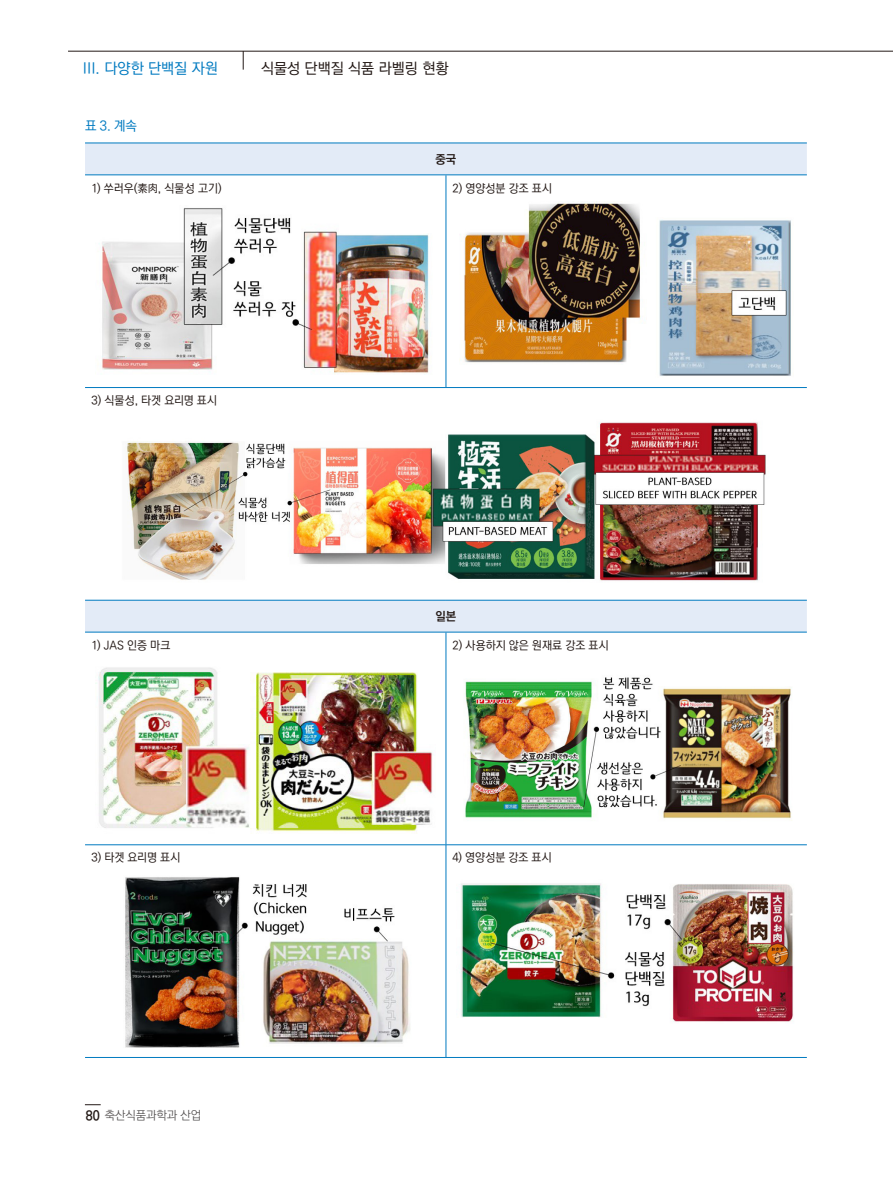
<style>
.page{position:relative;width:893px;height:1191px;background:#fff}
.page>*{position:absolute;margin:0;border:0;box-sizing:border-box;transform-origin:0 0}
.t1{font:500 15px "Ko Pub World Dotum";color:#231916}
.t2{font:500 15px "Ko Pub World Dotum";color:#007ac0}
.t3{font:500 13.5px "Ko Pub World Dotum";color:#007ac0}
.t4{font:300 12px "Ko Pub World Dotum";letter-spacing:-.01em;color:#4d4a4a}
.t5{font:700 12px "Ko Pub World Dotum";color:#231916}
.t6{font:500 11.7px "Ko Pub World Dotum";letter-spacing:.005em;color:#231916}
.s1{font-weight:700;font-size:13.5px;color:#231916}
</style>
<div class="page">
<hr style="left:68px;top:51px;width:825px;height:1px;background:#231916">
<svg style="left:85px;top:1104px;width:16px;height:1px"></svg>
<svg style="left:243px;top:51px;width:1px;height:19px"></svg>
<svg style="left:85px;top:143px;width:722px;height:488px"></svg>
<hr style="left:85px;top:1057px;width:361px;height:1px;background:#007ac0">
<hr style="left:446px;top:1057px;width:361px;height:1px;background:#007ac0">
<hr style="left:85px;top:142px;width:361px;height:1px;background:#007ac0">
<hr style="left:446px;top:142px;width:361px;height:1px;background:#007ac0">
<hr style="left:85px;top:174px;width:361px;height:1px;background:#007ac0">
<hr style="left:446px;top:174px;width:361px;height:1px;background:#007ac0">
<hr style="left:85px;top:600px;width:361px;height:1px;background:#007ac0">
<hr style="left:446px;top:600px;width:361px;height:1px;background:#007ac0">
<hr style="left:85px;top:631px;width:361px;height:1px;background:#007ac0">
<hr style="left:446px;top:631px;width:361px;height:1px;background:#007ac0">
<hr style="left:446px;top:175px;width:1px;height:212px;background:#007ac0">
<hr style="left:85px;top:387px;width:361px;height:1px;background:#007ac0">
<hr style="left:446px;top:387px;width:361px;height:1px;background:#007ac0">
<hr style="left:446px;top:632px;width:1px;height:212px;background:#007ac0">
<hr style="left:85px;top:844px;width:361px;height:1px;background:#007ac0">
<hr style="left:446px;top:844px;width:361px;height:1px;background:#007ac0">
<hr style="left:446px;top:845px;width:1px;height:212px;background:#007ac0">
<img style="left:95px;top:206px;width:341px;height:171px">
<img style="left:459px;top:201px;width:334px;height:176px">
<img style="left:121px;top:414px;width:650px;height:171px">
<img style="left:95px;top:667px;width:339px;height:165px">
<img style="left:465px;top:677px;width:327px;height:144px">
<img style="left:125px;top:877px;width:285px;height:170px">
<img style="left:460px;top:883px;width:334px;height:139px">
<p class="t2" style="left:83px;top:57px;width:136px">III. 다양한 단백질 자원</p>
<p class="t1" style="left:261px;top:57px;width:189px">식물성 단백질 식품 라벨링 현황</p>
<p class="t3" style="left:85px;top:116px;width:54px">표 3. 계속</p>
<p class="t5" style="left:435px;top:150px;width:22px">중국</p>
<p class="t6" style="left:91px;top:180px;width:132px">1) 쑤러우(素肉, 식물성 고기)</p>
<p class="t6" style="left:452px;top:180px;width:101px">2) 영양성분 강조 표시</p>
<p class="t6" style="left:91px;top:392px;width:127px">3) 식물성, 타겟 요리명 표시</p>
<p class="t5" style="left:435px;top:607px;width:22px">일본</p>
<p class="t6" style="left:91px;top:637px;width:80px">1) JAS 인증 마크</p>
<p class="t6" style="left:452px;top:637px;width:158px">2) 사용하지 않은 원재료 강조 표시</p>
<p class="t6" style="left:91px;top:849px;width:91px">3) 타겟 요리명 표시</p>
<p class="t6" style="left:452px;top:848px;width:101px">4) 영양성분 강조 표시</p>
<p class="t4" style="left:86px;top:1106px;width:117px"><span class="s1">80</span> 축산식품과학과 산업</p>
</div>
